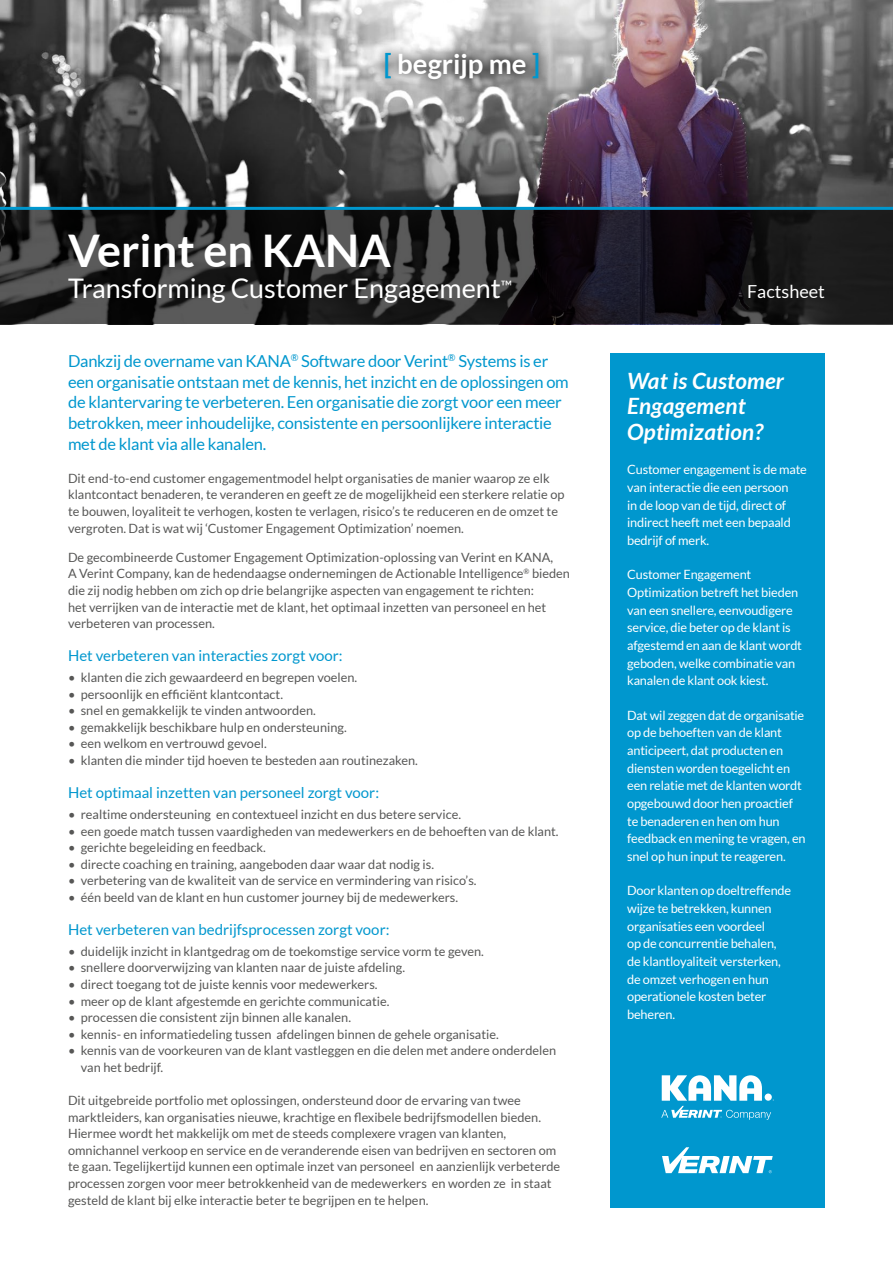
<style>
.page{position:relative;width:893px;height:1263px;background:#fff}
.page>*{position:absolute;margin:0;border:0;box-sizing:border-box;transform-origin:0 0}
.t1{font:700 45px "Lato";color:#fff}
.t2{font:700 27.45px "Lato";color:#fff}
.t3{font:27px "Lato";color:#fff}
.t4{font:italic 700 22.5px/25.5px "Lato";letter-spacing:.01em;color:#fff}
.t5{font:18px "Lato";color:#fff}
.t6{font:16.5px/20.7px "Lato";letter-spacing:-.015em;color:#0097ce}
.t7{font:15px "Lato";color:#0097ce}
.t8{font:12.75px/16.5px "Lato";color:#575756}
.t9{font:12.75px/17.5px "Lato";letter-spacing:-.015em;color:#fff}
.s1{color:#0097ce}
</style>
<div class="page">
<img style="left:0;top:0;width:893px;height:207px">
<svg style="left:0;top:210px;width:893px;height:114px;background:#222123"></svg>
<hr style="left:0;top:207px;width:893px;height:3px;background:#0097ce">
<div style="left:610px;top:354px;width:214px;height:854px;background:#0097ce"></div>
<svg style="left:661px;top:1075px;width:113px;height:45px"></svg>
<svg style="left:662px;top:1147px;width:111px;height:26px"></svg>
<div style="left:372px;top:39px;width:180px;height:54px;background:#000;opacity:.74"></div>
<h2 class="t2" style="left:384px;top:49px;width:158px"><span class="s1">[</span> begrijp me <span class="s1">]</span></h2>
<h1 class="t1" style="left:68px;top:225px;width:325px">Verint en KANA</h1>
<h3 class="t3" style="left:68px;top:273px;width:446px">Transforming Customer Engagement<sup>™</sup></h3>
<p class="t6" style="left:68px;top:350px;width:502px">Dankzij de overname van KANA<sup>®</sup> Software door Verint<sup>®</sup> Systems is er een organisatie ontstaan met de kennis, het inzicht en de oplossingen om de klantervaring te verbeteren. Een organisatie die zorgt voor een meer betrokken, meer inhoudelijke, consistente en persoonlijkere interactie met de klant via alle kanalen.</p>
<p class="t8" style="left:68px;top:470px;width:498px">Dit end-to-end customer engagementmodel helpt organisaties de manier waarop ze elk klantcontact benaderen, te veranderen en geeft ze de mogelijkheid een sterkere relatie op te bouwen, loyaliteit te verhogen, kosten te verlagen, risico’s te reduceren en de omzet te vergroten. Dat is wat wij ‘Customer Engagement Optimization’ noemen.</p>
<p class="t8" style="left:68px;top:549px;width:503px">De gecombineerde Customer Engagement Optimization-oplossing van Verint en KANA,<br>A Verint Company, kan de hedendaagse ondernemingen de Actionable Intelligence<sup>®</sup> bieden die zij nodig hebben om zich op drie belangrijke aspecten van engagement te richten:<br>het verrijken van de interactie met de klant, het optimaal inzetten van personeel en het verbeteren van processen.</p>
<p class="t7" style="left:68px;top:647px;width:276px">Het verbeteren van interacties zorgt voor:</p>
<p class="t8" style="left:68px;top:669px;width:291px">• klanten die zich gewaardeerd en begrepen voelen.</p>
<p class="t8" style="left:68px;top:686px;width:217px">• persoonlijk en efficiënt klantcontact.</p>
<p class="t8" style="left:68px;top:702px;width:249px">• snel en gemakkelijk te vinden antwoorden.</p>
<p class="t8" style="left:68px;top:719px;width:280px">• gemakkelijk beschikbare hulp en ondersteuning.</p>
<p class="t8" style="left:68px;top:735px;width:200px">• een welkom en vertrouwd gevoel.</p>
<p class="t8" style="left:68px;top:752px;width:351px">• klanten die minder tijd hoeven te besteden aan routinezaken.</p>
<p class="t7" style="left:68px;top:784px;width:313px">Het optimaal inzetten van personeel zorgt voor:</p>
<p class="t8" style="left:68px;top:806px;width:394px">• realtime ondersteuning en contextueel inzicht en dus betere service.</p>
<p class="t8" style="left:68px;top:823px;width:492px">• een goede match tussen vaardigheden van medewerkers en de behoeften van de klant.</p>
<p class="t8" style="left:68px;top:839px;width:199px">• gerichte begeleiding en feedback.</p>
<p class="t8" style="left:68px;top:856px;width:368px">• directe coaching en training, aangeboden daar waar dat nodig is.</p>
<p class="t8" style="left:68px;top:872px;width:410px">• verbetering van de kwaliteit van de service en vermindering van risico’s.</p>
<p class="t8" style="left:68px;top:889px;width:392px">• één beeld van de klant en hun customer journey bij de medewerkers.</p>
<p class="t7" style="left:68px;top:921px;width:323px">Het verbeteren van bedrijfsprocessen zorgt voor:</p>
<p class="t8" style="left:68px;top:943px;width:417px">• duidelijk inzicht in klantgedrag om de toekomstige service vorm te geven.</p>
<p class="t8" style="left:68px;top:959px;width:338px">• snellere doorverwijzing van klanten naar de juiste afdeling.</p>
<p class="t8" style="left:68px;top:976px;width:311px">• direct toegang tot de juiste kennis voor medewerkers.</p>
<p class="t8" style="left:68px;top:993px;width:323px">• meer op de klant afgestemde en gerichte communicatie.</p>
<p class="t8" style="left:68px;top:1009px;width:284px">• processen die consistent zijn binnen alle kanalen.</p>
<p class="t8" style="left:68px;top:1026px;width:432px">• kennis- en informatiedeling tussen afdelingen binnen de gehele organisatie.</p>
<p class="t8" style="left:81px;top:1042px;width:477px;text-indent:-13px">• kennis van de voorkeuren van de klant vastleggen en die delen met andere onderdelen van het bedrijf.</p>
<p class="t8" style="left:68px;top:1092px;width:494px">Dit uitgebreide portfolio met oplossingen, ondersteund door de ervaring van twee marktleiders, kan organisaties nieuwe, krachtige en flexibele bedrijfsmodellen bieden.<br>Hiermee wordt het makkelijk om met de steeds complexere vragen van klanten, omnichannel verkoop en service en de veranderende eisen van bedrijven en sectoren om te gaan. Tegelijkertijd kunnen een optimale inzet van personeel en aanzienlijk verbeterde processen zorgen voor meer betrokkenheid van de medewerkers en worden ze in staat gesteld de klant bij elke interactie beter te begrijpen en te helpen.</p>
<h3 class="t5" style="left:747px;top:282px;width:79px">Factsheet</h3>
<h3 class="t4" style="left:627px;top:368px;width:158px">Wat is Customer<br>Engagement<br>Optimization?</h3>
<p class="t9" style="left:627px;top:461px;width:181px">Customer engagement is de mate van interactie die een persoon<br>in de loop van de tijd, direct of indirect heeft met een bepaald bedrijf of merk.</p>
<p class="t9" style="left:627px;top:566px;width:176px">Customer Engagement<br>Optimization betreft het bieden van een snellere, eenvoudigere service, die beter op de klant is afgestemd en aan de klant wordt geboden, welke combinatie van kanalen de klant ook kiest.</p>
<p class="t9" style="left:627px;top:706px;width:180px">Dat wil zeggen dat de organisatie op de behoeften van de klant anticipeert, dat producten en diensten worden toegelicht en een relatie met de klanten wordt opgebouwd door hen proactief te benaderen en hen om hun feedback en mening te vragen, en snel op hun input te reageren.</p>
<p class="t9" style="left:627px;top:882px;width:166px">Door klanten op doeltreffende wijze te betrekken, kunnen organisaties een voordeel<br>op de concurrentie behalen, de klantloyaliteit versterken, de omzet verhogen en hun operationele kosten beter beheren.</p>
</div>
